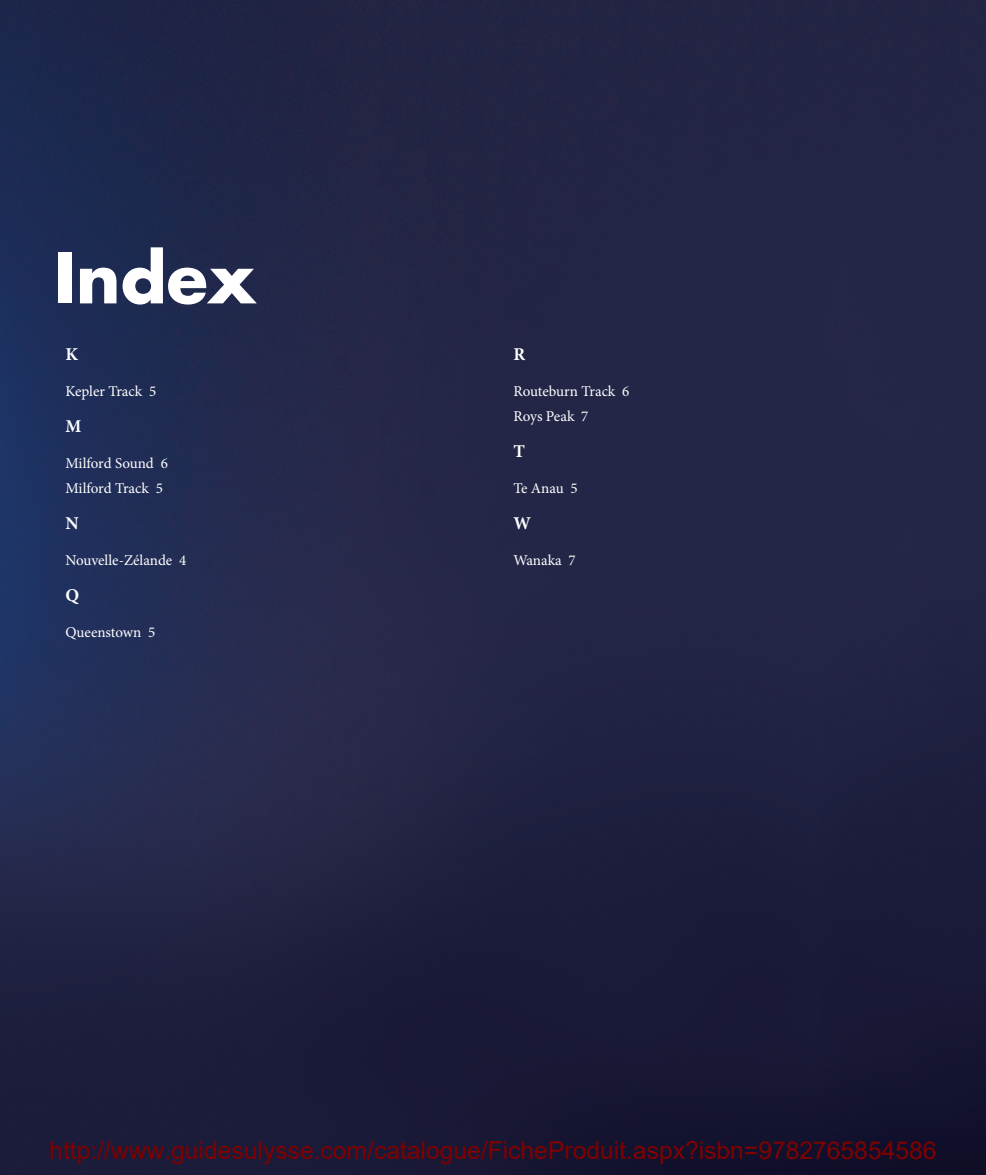
<style>
.page{position:relative;width:986px;height:1175px;background:#fff}
.page>*{position:absolute;margin:0;border:0;box-sizing:border-box;transform-origin:0 0}
.t1{font:700 67.5px "Futura Std";color:#fff}
.t2{font:24.6px "Arial";color:#800000}
.t3{font:700 18px "Minion Pro";color:#fff}
.t4{font:15px/25.2px "Minion Pro";letter-spacing:-.005em;color:#fff}
</style>
<div class="page">
<img style="left:0;top:0;width:986px;height:1174px">
<h1 class="t1" style="left:54px;top:233px;width:203px">Index</h1>
<p class="t3" style="left:65px;top:341px;width:14px">K</p>
<p class="t4" style="left:65px;top:378px;width:92px">Kepler Track 5</p>
<p class="t3" style="left:65px;top:413px;width:17px">M</p>
<p class="t4" style="left:65px;top:450px;width:104px">Milford Sound 6<br>Milford Track 5</p>
<p class="t3" style="left:65px;top:510px;width:15px">N</p>
<p class="t4" style="left:65px;top:547px;width:122px">Nouvelle-Zélande 4</p>
<p class="t3" style="left:65px;top:582px;width:15px">Q</p>
<p class="t4" style="left:65px;top:619px;width:91px">Queenstown 5</p>
<p class="t3" style="left:513px;top:341px;width:13px">R</p>
<p class="t4" style="left:513px;top:378px;width:117px">Routeburn Track 6<br>Roys Peak 7</p>
<p class="t3" style="left:513px;top:438px;width:13px">T</p>
<p class="t4" style="left:513px;top:475px;width:66px">Te Anau 5</p>
<p class="t3" style="left:513px;top:510px;width:19px">W</p>
<p class="t4" style="left:513px;top:547px;width:64px">Wanaka 7</p>
<h2 class="t2" style="left:49px;top:1133px;width:888px">http://www.guidesulysse.com/catalogue/FicheProduit.aspx?isbn=9782765854586</h2>
</div>
